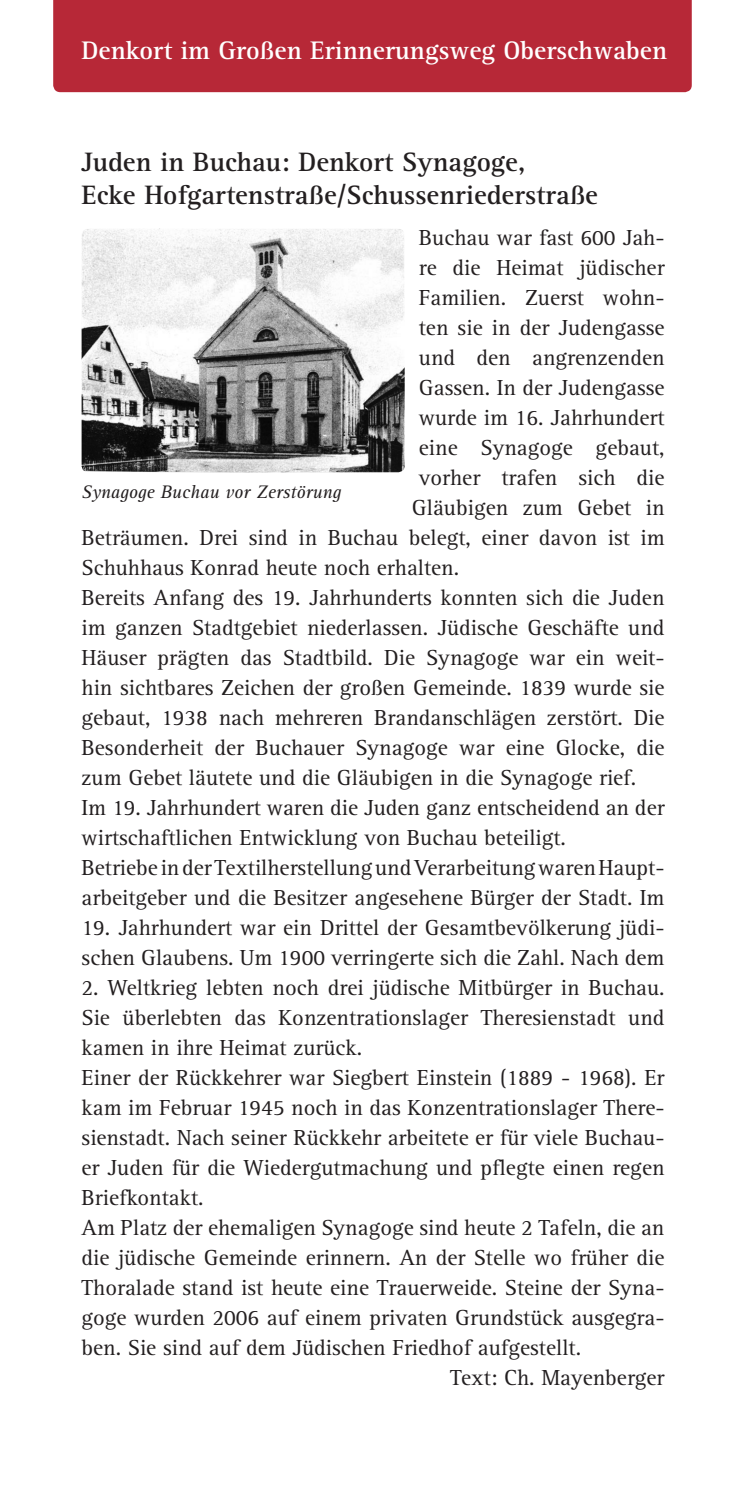
<style>
.page{position:relative;width:745px;height:1489px;background:#fff}
.page>*{position:absolute;margin:0;border:0;box-sizing:border-box;transform-origin:0 0}
.t1{font:700 27.5px/33px "Rotis Serif";color:#231f20}
.t2{font:700 26.25px "Rotis Serif";color:#fff}
.t3{font:22.5px/30px "Rotis Serif";color:#231f20}
.t4{font:italic 18.75px "Rotis Serif";color:#231f20}
</style>
<div class="page">
<div style="left:53px;top:0;width:638px;height:92px;background:#b72837"></div>
<img style="left:81px;top:229px;width:323px;height:243px">
<p class="t2" style="left:81px;top:35px;width:586px">Denkort im Großen Erinnerungsweg Oberschwaben</p>
<p class="t1" style="left:81px;top:146px;width:517px">Juden in Buchau: Denkort Synagoge,<br>Ecke Hofgartenstraße/Schussenriederstraße</p>
<p class="t3" style="left:418px;top:223px;width:247px">Buchau war fast 600 Jah-</p>
<p class="t3" style="left:418px;top:253px;width:247px">re die Heimat jüdischer</p>
<p class="t3" style="left:418px;top:283px;width:247px">Familien. Zuerst wohn-</p>
<p class="t3" style="left:418px;top:313px;width:247px">ten sie in der Judengasse</p>
<p class="t3" style="left:418px;top:343px;width:247px">und den angrenzenden</p>
<p class="t3" style="left:418px;top:373px;width:247px">Gassen. In der Judengasse</p>
<p class="t3" style="left:418px;top:403px;width:247px">wurde im 16. Jahrhundert</p>
<p class="t3" style="left:418px;top:433px;width:247px">eine Synagoge gebaut,</p>
<p class="t3" style="left:418px;top:463px;width:247px">vorher trafen sich die</p>
<p class="t3" style="left:411px;top:493px;width:254px">Gläubigen zum Gebet in</p>
<p class="t3" style="left:81px;top:523px;width:584px">Beträumen. Drei sind in Buchau belegt, einer davon ist im</p>
<p class="t3" style="left:81px;top:553px;width:379px">Schuhhaus Konrad heute noch erhalten.</p>
<p class="t3" style="left:81px;top:583px;width:584px">Bereits Anfang des 19. Jahrhunderts konnten sich die Juden</p>
<p class="t3" style="left:81px;top:613px;width:584px">im ganzen Stadtgebiet niederlassen. Jüdische Geschäfte und</p>
<p class="t3" style="left:81px;top:643px;width:584px">Häuser prägten das Stadtbild. Die Synagoge war ein weit-</p>
<p class="t3" style="left:81px;top:673px;width:584px">hin sichtbares Zeichen der großen Gemeinde. 1839 wurde sie</p>
<p class="t3" style="left:81px;top:703px;width:584px">gebaut, 1938 nach mehreren Brandanschlägen zerstört. Die</p>
<p class="t3" style="left:81px;top:732px;width:584px">Besonderheit der Buchauer Synagoge war eine Glocke, die</p>
<p class="t3" style="left:81px;top:762px;width:555px">zum Gebet läutete und die Gläubigen in die Synagoge rief.</p>
<p class="t3" style="left:81px;top:792px;width:584px">Im 19. Jahrhundert waren die Juden ganz entscheidend an der</p>
<p class="t3" style="left:81px;top:822px;width:485px">wirtschaftlichen Entwicklung von Buchau beteiligt.</p>
<p class="t3" style="left:81px;top:852px;width:584px">Betriebe in der Textilherstellung und Verarbeitung waren Haupt-</p>
<p class="t3" style="left:81px;top:882px;width:584px">arbeitgeber und die Besitzer angesehene Bürger der Stadt. Im</p>
<p class="t3" style="left:81px;top:912px;width:584px">19. Jahrhundert war ein Drittel der Gesamtbevölkerung jüdi&shy;schen Glaubens. Um 1900 verringerte sich die Zahl. Nach dem</p>
<p class="t3" style="left:81px;top:972px;width:584px">2. Weltkrieg lebten noch drei jüdische Mitbürger in Buchau.</p>
<p class="t3" style="left:81px;top:1002px;width:584px">Sie überlebten das Konzentrationslager Theresienstadt und</p>
<p class="t3" style="left:81px;top:1032px;width:282px">kamen in ihre Heimat zurück.</p>
<p class="t3" style="left:81px;top:1062px;width:584px">Einer der Rückkehrer war Siegbert Einstein (1889 - 1968). Er</p>
<p class="t3" style="left:81px;top:1092px;width:584px">kam im Februar 1945 noch in das Konzentrationslager There-</p>
<p class="t3" style="left:81px;top:1122px;width:584px">sienstadt. Nach seiner Rückkehr arbeitete er für viele Buchau-</p>
<p class="t3" style="left:81px;top:1152px;width:584px">er Juden für die Wiedergutmachung und pflegte einen regen</p>
<p class="t3" style="left:81px;top:1182px;width:123px">Briefkontakt.</p>
<p class="t3" style="left:81px;top:1212px;width:584px">Am Platz der ehemaligen Synagoge sind heute 2 Tafeln, die an</p>
<p class="t3" style="left:81px;top:1242px;width:584px">die jüdische Gemeinde erinnern. An der Stelle wo früher die</p>
<p class="t3" style="left:81px;top:1272px;width:584px">Thoralade stand ist heute eine Trauerweide. Steine der Syna-</p>
<p class="t3" style="left:81px;top:1302px;width:584px">goge wurden 2006 auf einem privaten Grundstück ausgegra-</p>
<p class="t3" style="left:81px;top:1332px;width:500px">ben. Sie sind auf dem Jüdischen Friedhof aufgestellt.</p>
<p class="t3" style="left:450px;top:1362px;width:215px">Text: Ch. Mayenberger</p>
<p class="t4" style="left:81px;top:481px;width:261px">Synagoge Buchau vor Zerstörung</p>
</div>
